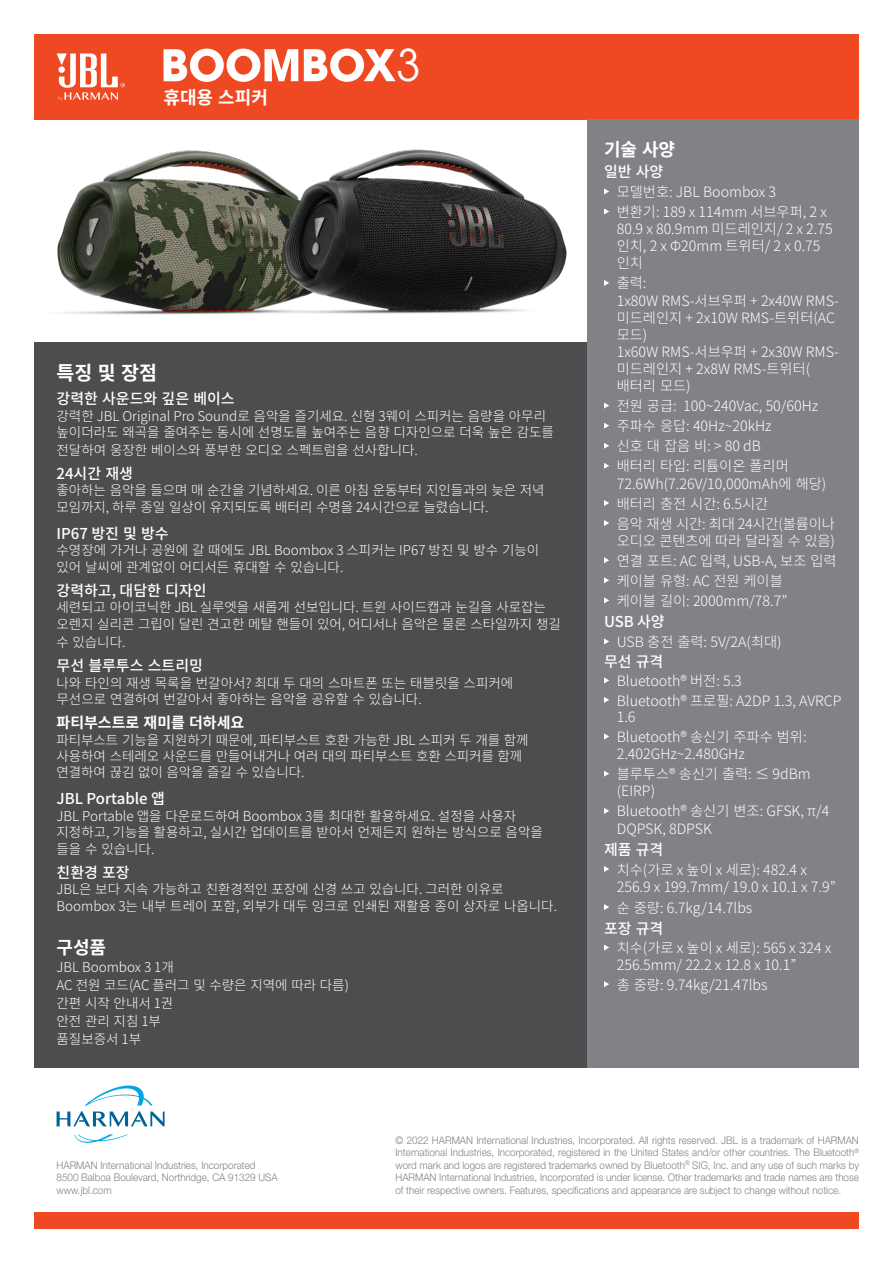
<style>
.page{position:relative;width:893px;height:1263px;background:#fff}
.page>*{position:absolute;margin:0;border:0;box-sizing:border-box;transform-origin:0 0}
.t1{font:48.15px "Avant Gard Goth EF";color:#fff}
.t2{font:700 19.5px "Noto Sans CJ Kkr";color:#fff}
.t3{font:700 18px "Noto Sans CJ Kkr";color:#fff}
.t4{font:500 15px "Noto Sans CJ Kkr";color:#fff}
.t5{font:700 15px "Noto Sans CJ Kkr";color:#fff}
.t6{font:300 14.25px/20.1px "Noto Sans CJ Kkr";color:#fff}
.t7{font:300 13.5px/16.5px "Noto Sans CJ Kkr";color:#fff}
.t8{font:300 10.5px/12.6px "Helvetica Neue LT Pro";color:#808285;scale:.94 1}
</style>
<div class="page">
<img style="left:57px;top:149px;width:510px;height:166px">
<div style="left:34px;top:34px;width:825px;height:85px;background:#ef4923"></div>
<div style="left:34px;top:1213px;width:825px;height:16px;background:#ef4923"></div>
<svg style="left:85px;top:1085px;width:67px;height:20px"></svg>
<svg style="left:74px;top:1134px;width:54px;height:9px"></svg>
<svg style="left:57px;top:1111px;width:108px;height:15px"></svg>
<svg style="left:57px;top:53px;width:68px;height:48px"></svg>
<div style="left:34px;top:342px;width:553px;height:725px;background:#4d4d4f"></div>
<div style="left:587px;top:119px;width:272px;height:948px;background:#808285"></div>
<svg style="left:604px;top:188px;width:5px;height:6px"></svg>
<svg style="left:604px;top:208px;width:5px;height:6px"></svg>
<svg style="left:604px;top:280px;width:5px;height:6px"></svg>
<svg style="left:604px;top:403px;width:5px;height:6px"></svg>
<svg style="left:604px;top:423px;width:5px;height:6px"></svg>
<svg style="left:604px;top:443px;width:5px;height:6px"></svg>
<svg style="left:604px;top:463px;width:5px;height:6px"></svg>
<svg style="left:604px;top:500px;width:5px;height:6px"></svg>
<svg style="left:604px;top:520px;width:5px;height:6px"></svg>
<svg style="left:604px;top:557px;width:5px;height:6px"></svg>
<svg style="left:604px;top:577px;width:5px;height:6px"></svg>
<svg style="left:604px;top:597px;width:5px;height:6px"></svg>
<svg style="left:604px;top:638px;width:5px;height:6px"></svg>
<svg style="left:604px;top:677px;width:5px;height:6px"></svg>
<svg style="left:604px;top:697px;width:5px;height:6px"></svg>
<svg style="left:604px;top:733px;width:5px;height:6px"></svg>
<svg style="left:604px;top:771px;width:5px;height:6px"></svg>
<svg style="left:604px;top:808px;width:5px;height:6px"></svg>
<svg style="left:604px;top:866px;width:5px;height:6px"></svg>
<svg style="left:604px;top:904px;width:5px;height:6px"></svg>
<svg style="left:604px;top:944px;width:5px;height:6px"></svg>
<svg style="left:604px;top:981px;width:5px;height:6px"></svg>
<svg style="left:304px;top:49px;width:92px;height:33px"></svg>
<svg style="left:164px;top:49px;width:134px;height:33px"></svg>
<h3 class="t3" style="left:163px;top:88px;width:106px">휴대용 스피커</h3>
<h1 class="t1" style="left:396px;top:37px;width:26px">3</h1>
<h2 class="t2" style="left:57px;top:362px;width:102px">특징 및 장점</h2>
<p class="t4" style="left:57px;top:390px;width:180px">강력한 사운드와 깊은 베이스</p>
<p class="t7" style="left:57px;top:408px;width:499px">강력한 JBL Original Pro Sound로 음악을 즐기세요. 신형 3웨이 스피커는 음량을 아무리 높이더라도 왜곡을 줄여주는 동시에 선명도를 높여주는 음향 디자인으로 더욱 높은 감도를</p>
<p class="t7" style="left:57px;top:442px;width:363px">전달하여 웅장한 베이스와 풍부한 오디오 스펙트럼을 선사합니다.</p>
<p class="t4" style="left:57px;top:465px;width:78px">24시간 재생</p>
<p class="t7" style="left:57px;top:483px;width:490px">좋아하는 음악을 들으며 매 순간을 기념하세요. 이른 아침 운동부터 지인들과의 늦은 저녁 모임까지, 하루 종일 일상이 유지되도록 배터리 수명을 24시간으로 늘렸습니다.</p>
<p class="t4" style="left:57px;top:525px;width:114px">IP67 방진 및 방수</p>
<p class="t7" style="left:57px;top:542px;width:484px">수영장에 가거나 공원에 갈 때에도 JBL Boombox 3 스피커는 IP67 방진 및 방수 기능이 있어 날씨에 관계없이 어디서든 휴대할 수 있습니다.</p>
<p class="t4" style="left:57px;top:582px;width:152px">강력하고, 대담한 디자인</p>
<p class="t7" style="left:57px;top:599px;width:506px">세련되고 아이코닉한 JBL 실루엣을 새롭게 선보입니다. 트윈 사이드캡과 눈길을 사로잡는 오렌지 실리콘 그립이 달린 견고한 메탈 핸들이 있어, 어디서나 음악은 물론 스타일까지 챙길</p>
<p class="t7" style="left:57px;top:634px;width:70px">수 있습니다.</p>
<p class="t4" style="left:57px;top:657px;width:148px">무선 블루투스 스트리밍</p>
<p class="t7" style="left:57px;top:675px;width:458px">나와 타인의 재생 목록을 번갈아서? 최대 두 대의 스마트폰 또는 태블릿을 스피커에 무선으로 연결하여 번갈아서 좋아하는 음악을 공유할 수 있습니다.</p>
<p class="t5" style="left:57px;top:714px;width:189px">파티부스트로 재미를 더하세요</p>
<p class="t7" style="left:57px;top:732px;width:473px">파티부스트 기능을 지원하기 때문에, 파티부스트 호환 가능한 JBL 스피커 두 개를 함께 사용하여 스테레오 사운드를 만들어내거나 여러 대의 파티부스트 호환 스피커를 함께 연결하여 끊김 없이 음악을 즐길 수 있습니다.</p>
<p class="t4" style="left:57px;top:790px;width:110px">JBL Portable 앱</p>
<p class="t7" style="left:57px;top:808px;width:488px">JBL Portable 앱을 다운로드하여 Boombox 3를 최대한 활용하세요. 설정을 사용자 지정하고, 기능을 활용하고, 실시간 업데이트를 받아서 언제든지 원하는 방식으로 음악을 들을 수 있습니다.</p>
<p class="t4" style="left:57px;top:864px;width:75px">친환경 포장</p>
<p class="t7" style="left:57px;top:881px;width:502px">JBL은 보다 지속 가능하고 친환경적인 포장에 신경 쓰고 있습니다. 그러한 이유로<br>Boombox 3는 내부 트레이 포함, 외부가 대두 잉크로 인쇄된 재활용 종이 상자로 나옵니다.</p>
<h3 class="t3" style="left:57px;top:937px;width:51px">구성품</h3>
<p class="t7" style="left:57px;top:958px;width:294px;line-height:18px">JBL Boombox 3 1개<br>AC 전원 코드(AC 플러그 및 수량은 지역에 따라 다름) 간편 시작 안내서 1권<br>안전 관리 지침 1부<br>품질보증서 1부</p>
<h3 class="t3" style="left:604px;top:139px;width:73px">기술 사양</h3>
<p class="t4" style="left:604px;top:163px;width:61px">일반 사양</p>
<p class="t6" style="left:617px;top:182px;width:212px">모델번호: JBL Boombox 3<br>변환기: 189 x 114mm 서브우퍼, 2 x</p>
<p class="t6" style="left:617px;top:221px;width:217px;line-height:17.1px">80.9 x 80.9mm 미드레인지/ 2 x 2.75 인치, 2 x Φ20mm 트위터/ 2 x 0.75 인치</p>
<p class="t6" style="left:617px;top:275px;width:224px;line-height:17.1px">출력:<br>1x80W RMS-서브우퍼 + 2x40W RMS-미드레인지 + 2x10W RMS-트위터(AC 모드)<br>1x60W RMS-서브우퍼 + 2x30W RMS-미드레인지 + 2x8W RMS-트위터( 배터리 모드)</p>
<p class="t6" style="left:617px;top:396px;width:203px">전원 공급: 100~240Vac, 50/60Hz 주파수 응답: 40Hz~20kHz<br>신호 대 잡음 비: &gt; 80 dB<br>배터리 타입: 리튬이온 폴리머</p>
<p class="t6" style="left:617px;top:473px;width:220px">72.6Wh(7.26V/10,000mAh에 해당) 배터리 충전 시간: 6.5시간<br>음악 재생 시간: 최대 24시간(볼륨이나</p>
<p class="t6" style="left:617px;top:531px;width:221px">오디오 콘텐츠에 따라 달라질 수 있음) 연결 포트: AC 입력, USB-A, 보조 입력 케이블 유형: AC 전원 케이블<br>케이블 길이: 2000mm/78.7”</p>
<p class="t4" style="left:604px;top:613px;width:62px">USB 사양</p>
<p class="t6" style="left:617px;top:632px;width:167px">USB 충전 출력: 5V/2A(최대)</p>
<p class="t4" style="left:604px;top:653px;width:61px">무선 규격</p>
<p class="t6" style="left:617px;top:671px;width:226px;line-height:19.5px">Bluetooth® 버전: 5.3<br>Bluetooth® 프로필: A2DP 1.3, AVRCP</p>
<p class="t6" style="left:617px;top:707px;width:191px">1.6<br>Bluetooth® 송신기 주파수 범위:</p>
<p class="t6" style="left:617px;top:744px;width:195px">2.402GHz~2.480GHz<br>블루투스® 송신기 출력: ≤ 9dBm</p>
<p class="t6" style="left:617px;top:781px;width:214px">(EIRP)<br>Bluetooth® 송신기 변조: GFSK, π/4</p>
<p class="t6" style="left:617px;top:818px;width:97px">DQPSK, 8DPSK</p>
<p class="t4" style="left:604px;top:840px;width:61px">제품 규격</p>
<p class="t6" style="left:617px;top:861px;width:220px;line-height:17.1px">치수(가로 x 높이 x 세로): 482.4 x<br>256.9 x 199.7mm/ 19.0 x 10.1 x 7.9”</p>
<p class="t6" style="left:617px;top:898px;width:137px">순 중량: 6.7kg/14.7lbs</p>
<p class="t4" style="left:604px;top:920px;width:61px">포장 규격</p>
<p class="t6" style="left:617px;top:940px;width:216px;line-height:16.5px">치수(가로 x 높이 x 세로): 565 x 324 x<br>256.5mm/ 22.2 x 12.8 x 10.1”</p>
<p class="t6" style="left:617px;top:975px;width:152px">총 중량: 9.74kg/21.47lbs</p>
<p class="t8" style="left:57px;top:1158px;width:237px">HARMAN International Industries, Incorporated<br>8500 Balboa Boulevard, Northridge, CA 91329 USA www.jbl.com</p>
<p class="t8" style="left:395px;top:1133px;width:495px;text-align:justify">© 2022 HARMAN International Industries, Incorporated. All rights reserved. JBL is a trademark of HARMAN International Industries, Incorporated, registered in the United States and/or other countries. The Bluetooth<sup>® </sup>word mark and logos are registered trademarks owned by Bluetooth<sup>®</sup> SIG, Inc. and any use of such marks by HARMAN International Industries, Incorporated is under license. Other trademarks and trade names are those of their respective owners. Features, specifications and appearance are subject to change without notice.</p>
</div>
